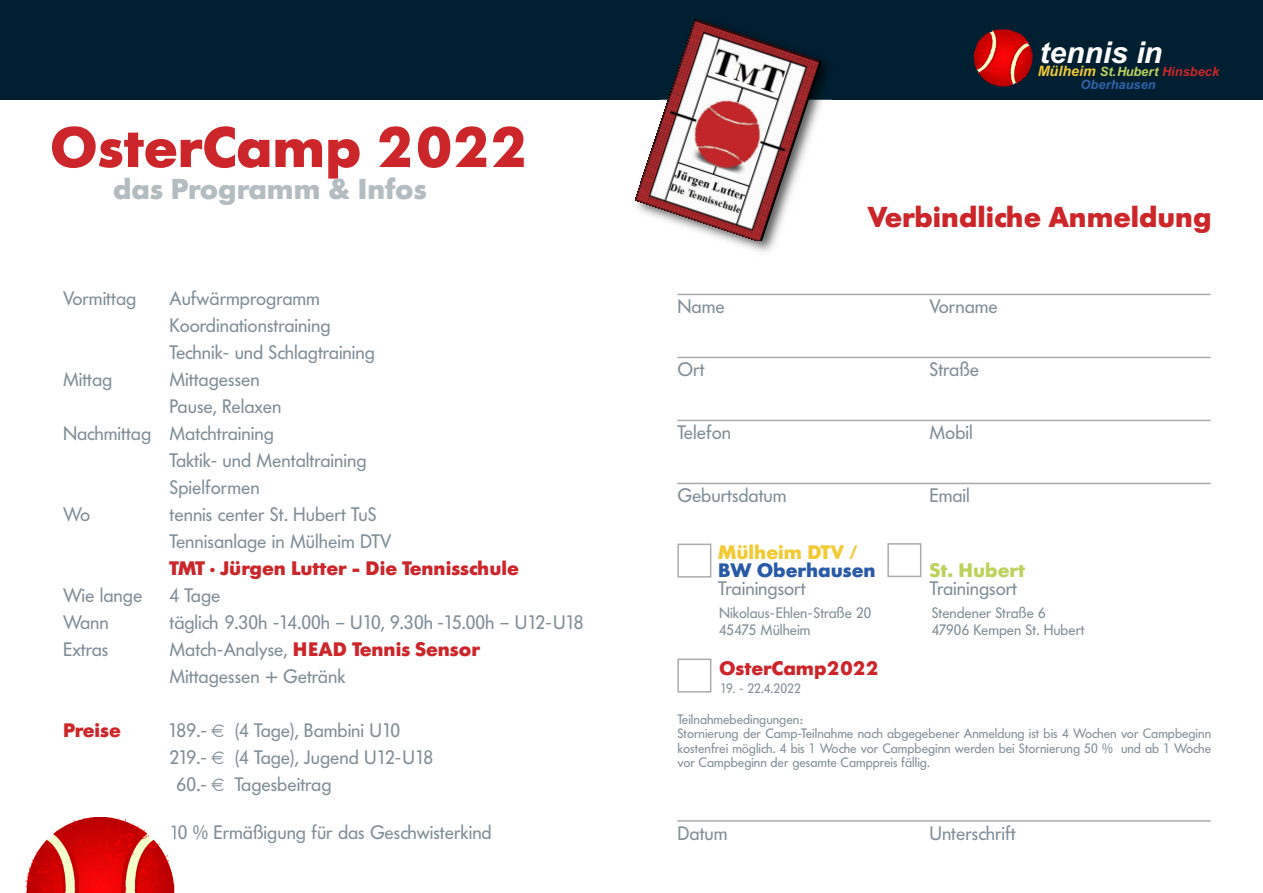
<style>
.page{position:relative;width:1263px;height:893px;background:#fff}
.page>*{position:absolute;margin:0;border:0;box-sizing:border-box;transform-origin:0 0}
.t1{font:700 56.25px "Futura BQ";color:#cc262a}
.t2{font:italic 700 30.15px "Arial";color:#fff}
.t3{font:700 28.5px "Futura BQ";color:#cc262a}
.t4{font:700 28.5px "Futura BQ";color:#b3bcc1}
.t5{font:19.35px/27px "Futura BQ";color:#808f98}
.t6{font:700 19.35px "Futura BQ";color:#cc262a}
.t7{font:700 19.35px "Futura BQ";color:#295aa7}
.t8{font:700 19.35px "Futura BQ";color:#f3ca32}
.t9{font:700 19.35px "Futura BQ";color:#bbd35e}
.t10{font:15px "Futura BQ";color:#808f98}
.t11{font:13.5px/14.2px "Futura BQ";color:#808f98}
.t12{font:italic 700 12.9px/12.5px "Arial";color:#3463ab}
.s1{font-weight:700;color:#cc262a}
.s2{font-weight:700;font-size:14.1px;color:#cc262a}
.s3{font-size:14.4px;color:#f3ca32}
.s4{color:#bbd35e}
.s5{color:#cc262a}
</style>
<div class="page">
<div style="left:0;top:0;width:1263px;height:99px;background:#001f30"></div>
<img style="left:621px;top:99px;width:201px;height:153px">
<img style="left:821px;top:62px;width:25px;height:38px">
<img style="left:635px;top:19px;width:186px;height:222px">
<img style="left:25px;top:818px;width:149px;height:75px">
<img style="left:171px;top:825px;width:3px;height:15px">
<hr style="left:677px;top:294px;width:533px;height:1px;background:#abaaaa">
<hr style="left:677px;top:357px;width:533px;height:1px;background:#abaaaa">
<hr style="left:677px;top:420px;width:533px;height:1px;background:#abaaaa">
<hr style="left:677px;top:483px;width:533px;height:1px;background:#abaaaa">
<hr style="left:677px;top:820px;width:533px;height:2px;background:#abaaaa">
<div style="left:677px;top:544px;width:34px;height:34px;border:2px solid #adacad"></div>
<div style="left:887px;top:543px;width:34px;height:34px;border:2px solid #adacad"></div>
<img style="left:973px;top:29px;width:61px;height:58px">
<div style="left:677px;top:658px;width:34px;height:35px;border:2px solid #adacad"></div>
<h1 class="t1" style="left:50px;top:125px;width:480px">OsterCamp 2022</h1>
<h3 class="t4" style="left:113px;top:177px;width:315px">das Programm &amp; Infos</h3>
<p class="t5" style="left:63px;top:287px;width:75px">Vormittag</p>
<p class="t5" style="left:170px;top:287px;width:207px">Aufwärmprogramm<br>Koordinationstraining<br>Technik- und Schlagtraining</p>
<p class="t5" style="left:63px;top:368px;width:51px">Mittag</p>
<p class="t5" style="left:170px;top:368px;width:92px">Mittagessen</p>
<p class="t5" style="left:170px;top:395px;width:113px">Pause, Relaxen</p>
<p class="t5" style="left:63px;top:422px;width:212px">Nachmittag Matchtraining</p>
<p class="t5" style="left:170px;top:449px;width:198px">Taktik- und Mentaltraining</p>
<p class="t5" style="left:170px;top:476px;width:92px">Spielformen</p>
<p class="t5" style="left:63px;top:503px;width:29px">Wo</p>
<p class="t5" style="left:170px;top:503px;width:351px">tennis center St. Hubert TuS<br>Tennisanlage in Mülheim DTV<br><span class="s1">TMT</span> <span class="s2">•</span> <span class="s1">Jürgen Lutter - Die Tennisschule</span></p>
<p class="t5" style="left:63px;top:584px;width:81px">Wie lange</p>
<p class="t5" style="left:170px;top:584px;width:52px">4 Tage</p>
<p class="t5" style="left:63px;top:611px;width:47px">Wann</p>
<p class="t5" style="left:170px;top:611px;width:416px">täglich 9.30h -14.00h – U10, 9.30h -15.00h – U12-U18</p>
<p class="t5" style="left:63px;top:638px;width:47px">Extras</p>
<p class="t5" style="left:170px;top:638px;width:312px">Match-Analyse, <span class="s1">HEAD Tennis Sensor<br></span>Mittagessen + Getränk</p>
<p class="t6" style="left:63px;top:723px;width:59px">Preise</p>
<p class="t5" style="left:168px;top:719px;width:40px">189.-</p>
<p class="t5" style="left:235px;top:719px;width:167px">(4 Tage), Bambini U10</p>
<p class="t5" style="left:170px;top:746px;width:39px">219.-</p>
<p class="t5" style="left:235px;top:746px;width:200px">(4 Tage), Jugend U12-U18</p>
<p class="t5" style="left:176px;top:773px;width:32px">60.-</p>
<p class="t5" style="left:235px;top:773px;width:98px">Tagesbeitrag</p>
<p class="t5" style="left:170px;top:821px;width:324px">10 % Ermäßigung für das Geschwisterkind</p>
<h2 class="t2" style="left:1039px;top:35px;width:124px">tennis in</h2>
<p class="t12" style="left:1080px;top:66px;width:140px;text-indent:-43px"><span class="s3">Mülheim</span> <span class="s4">St. Hubert</span> <span class="s5">Hinsbeck<br></span>Oberhausen</p>
<h3 class="t3" style="left:867px;top:206px;width:345px">Verbindliche Anmeldung</h3>
<p class="t5" style="left:677px;top:295px;width:49px">Name</p>
<p class="t5" style="left:929px;top:295px;width:70px">Vorname</p>
<p class="t5" style="left:677px;top:358px;width:29px">Ort</p>
<p class="t5" style="left:929px;top:358px;width:51px">Straße</p>
<p class="t5" style="left:677px;top:421px;width:55px">Telefon</p>
<p class="t5" style="left:929px;top:421px;width:45px">Mobil</p>
<p class="t5" style="left:677px;top:484px;width:111px">Geburtsdatum</p>
<p class="t5" style="left:929px;top:484px;width:42px">Email</p>
<p class="t8" style="left:718px;top:545px;width:141px">Mülheim DTV /</p>
<p class="t7" style="left:718px;top:563px;width:159px">BW Oberhausen</p>
<p class="t5" style="left:718px;top:576px;width:89px">Trainingsort</p>
<p class="t9" style="left:930px;top:562px;width:97px">St. Hubert</p>
<p class="t5" style="left:930px;top:576px;width:89px">Trainingsort</p>
<p class="t10" style="left:719px;top:607px;width:154px">Nikolaus-Ehlen-Straße 20</p>
<p class="t10" style="left:932px;top:607px;width:115px">Stendener Straße 6</p>
<p class="t10" style="left:719px;top:624px;width:93px">45475 Mülheim</p>
<p class="t10" style="left:932px;top:624px;width:154px">47906 Kempen St. Hubert</p>
<p class="t6" style="left:719px;top:660px;width:161px">OsterCamp2022</p>
<p class="t11" style="left:720px;top:682px;width:82px">19. - 22.4.2022</p>
<p class="t11" style="left:677px;top:713px;width:535px">Teilnahmebedingungen:<br>Stornierung der Camp-Teilnahme nach abgegebener Anmeldung ist bis 4 Wochen vor Campbeginn kostenfrei möglich. 4 bis 1 Woche vor Campbeginn werden bei Stornierung 50 % und ab 1 Woche vor Campbeginn der gesamte Camppreis fällig.</p>
<p class="t5" style="left:677px;top:821px;width:52px">Datum</p>
<p class="t5" style="left:929px;top:821px;width:88px">Unterschrift</p>
</div>
